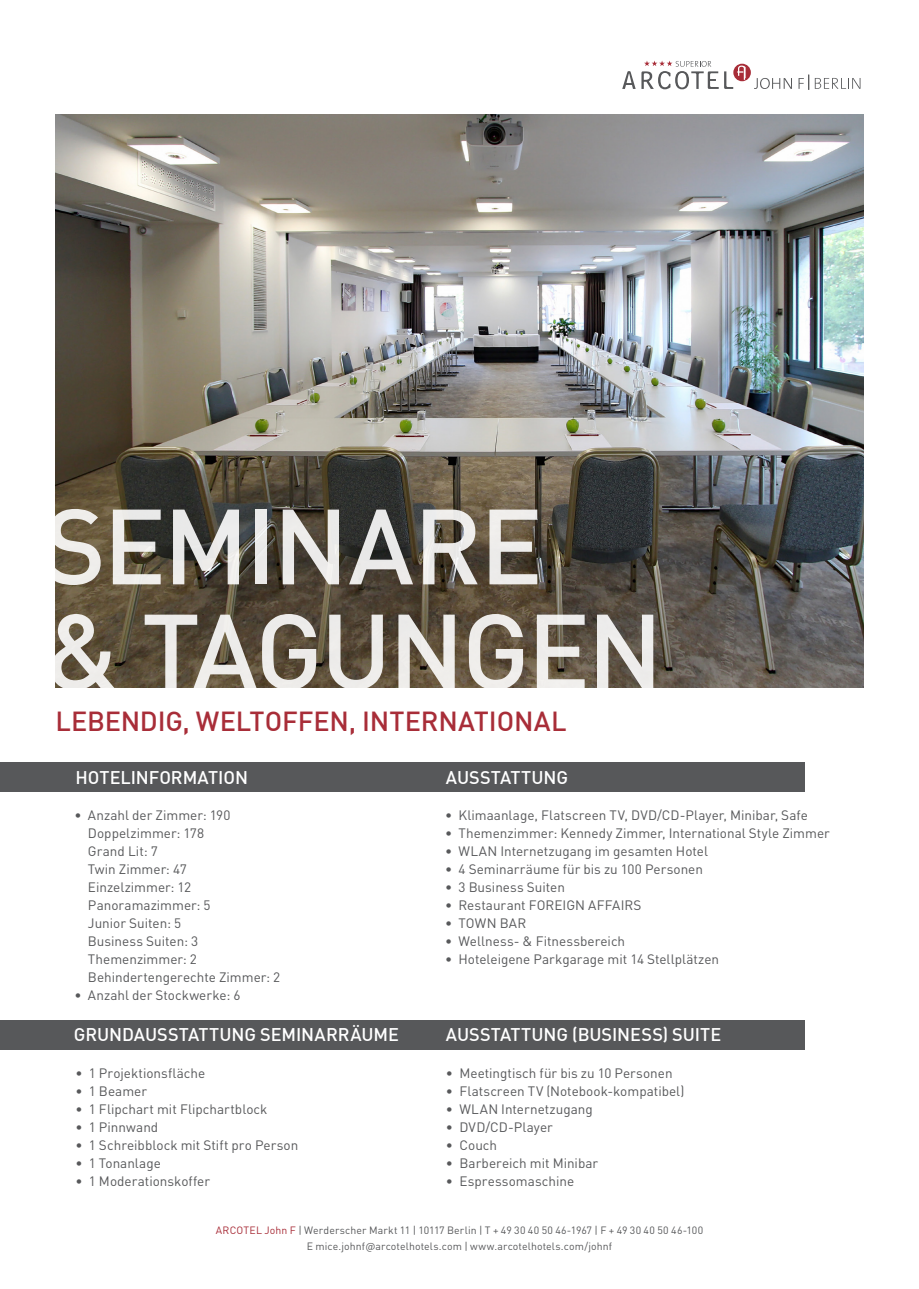
<style>
.page{position:relative;width:919px;height:1289px;background:#fff}
.page>*{position:absolute;margin:0;border:0;box-sizing:border-box;transform-origin:0 0}
.t1{font:500 105px/105px "DIN Pro";letter-spacing:-.025em;color:#fff}
.t2{font:500 27px "DIN Pro";letter-spacing:-.005em;color:#a82d38}
.t3{font:500 18px "DIN Pro";letter-spacing:-.005em;color:#fff}
.t4{font:13.5px "DIN Pro";color:#57585a}
.t5{font:10.5px "DIN Pro";letter-spacing:.01em;color:#57585a}
.s1{color:#a82d38}
</style>
<div class="page">
<div style="left:0;top:761px;width:804px;height:30px;background:#57585a"></div>
<div style="left:0;top:1019px;width:804px;height:30px;background:#57585a"></div>
<div style="left:733px;top:64px;width:17px;height:17px;background:#a82d38;border-radius:50%"></div>
<svg style="left:724px;top:66px;width:22px;height:23px"></svg>
<svg style="left:622px;top:71px;width:13px;height:18px"></svg>
<svg style="left:754px;top:78px;width:38px;height:11px"></svg>
<svg style="left:798px;top:75px;width:62px;height:15px"></svg>
<svg style="left:641px;top:61px;width:77px;height:28px"></svg>
<img style="left:55px;top:115px;width:808px;height:572px">
<h1 class="t1" style="left:44px;top:487px;width:621px">SEMINARE<br>&amp; TAGUNGEN</h1>
<p class="t2" style="left:55px;top:700px;width:512px">LEBENDIG, WELTOFFEN, INTERNATIONAL</p>
<p class="t3" style="left:75px;top:763px;width:174px">HOTELINFORMATION</p>
<p class="t4" style="left:74px;top:805px;width:158px">• Anzahl der Zimmer: 190</p>
<p class="t4" style="left:88px;top:823px;width:118px">Doppelzimmer: 178</p>
<p class="t4" style="left:88px;top:841px;width:71px">Grand Lit: 7</p>
<p class="t4" style="left:88px;top:859px;width:100px">Twin Zimmer: 47</p>
<p class="t4" style="left:88px;top:877px;width:105px">Einzelzimmer: 12</p>
<p class="t4" style="left:88px;top:895px;width:124px">Panoramazimmer: 5</p>
<p class="t4" style="left:88px;top:913px;width:95px">Junior Suiten: 5</p>
<p class="t4" style="left:88px;top:931px;width:112px">Business Suiten: 3</p>
<p class="t4" style="left:88px;top:949px;width:110px">Themenzimmer: 2</p>
<p class="t4" style="left:88px;top:967px;width:194px">Behindertengerechte Zimmer: 2</p>
<p class="t4" style="left:74px;top:985px;width:167px">• Anzahl der Stockwerke: 6</p>
<p class="t3" style="left:74px;top:1020px;width:326px">GRUNDAUSSTATTUNG SEMINARRÄUME</p>
<p class="t4" style="left:75px;top:1063px;width:131px">• 1 Projektionsfläche</p>
<p class="t4" style="left:75px;top:1081px;width:73px">• 1 Beamer</p>
<p class="t4" style="left:75px;top:1099px;width:194px">• 1 Flipchart mit Flipchartblock</p>
<p class="t4" style="left:75px;top:1117px;width:84px">• 1 Pinnwand</p>
<p class="t4" style="left:75px;top:1135px;width:224px">• 1 Schreibblock mit Stift pro Person</p>
<p class="t4" style="left:75px;top:1153px;width:87px">• 1 Tonanlage</p>
<p class="t4" style="left:75px;top:1171px;width:136px">• 1 Moderationskoffer</p>
<p class="t3" style="left:446px;top:763px;width:124px">AUSSTATTUNG</p>
<p class="t4" style="left:445px;top:806px;width:364px">• Klimaanlage, Flatscreen TV, DVD/CD-Player, Minibar, Safe</p>
<p class="t4" style="left:445px;top:824px;width:386px">• Themenzimmer: Kennedy Zimmer, International Style Zimmer</p>
<p class="t4" style="left:445px;top:842px;width:264px">• WLAN Internetzugang im gesamten Hotel</p>
<p class="t4" style="left:445px;top:860px;width:259px">• 4 Seminarräume für bis zu 100 Personen</p>
<p class="t4" style="left:445px;top:878px;width:121px">• 3 Business Suiten</p>
<p class="t4" style="left:445px;top:896px;width:198px">• Restaurant FOREIGN AFFAIRS</p>
<p class="t4" style="left:445px;top:914px;width:83px">• TOWN BAR</p>
<p class="t4" style="left:445px;top:932px;width:182px">• Wellness- &amp; Fitnessbereich</p>
<p class="t4" style="left:445px;top:950px;width:275px">• Hoteleigene Parkgarage mit 14 Stellplätzen</p>
<p class="t3" style="left:446px;top:1020px;width:277px">AUSSTATTUNG (BUSINESS) SUITE</p>
<p class="t4" style="left:446px;top:1063px;width:228px">• Meetingtisch für bis zu 10 Personen</p>
<p class="t4" style="left:446px;top:1081px;width:240px">• Flatscreen TV (Notebook-kompatibel)</p>
<p class="t4" style="left:446px;top:1099px;width:148px">• WLAN Internetzugang</p>
<p class="t4" style="left:446px;top:1117px;width:108px">• DVD/CD-Player</p>
<p class="t4" style="left:446px;top:1135px;width:53px">• Couch</p>
<p class="t4" style="left:446px;top:1153px;width:154px">• Barbereich mit Minibar</p>
<p class="t4" style="left:446px;top:1171px;width:130px">• Espressomaschine</p>
<p class="t5" style="left:216px;top:1222px;width:489px"><span class="s1">ARCOTEL John F</span> | Werderscher Markt 11 | 10117 Berlin | T + 49 30 40 50 46-1967 | F + 49 30 40 50 46-100</p>
<p class="t5" style="left:307px;top:1239px;width:307px">E mice.johnf@arcotelhotels.com | www.arcotelhotels.com/johnf</p>
</div>
